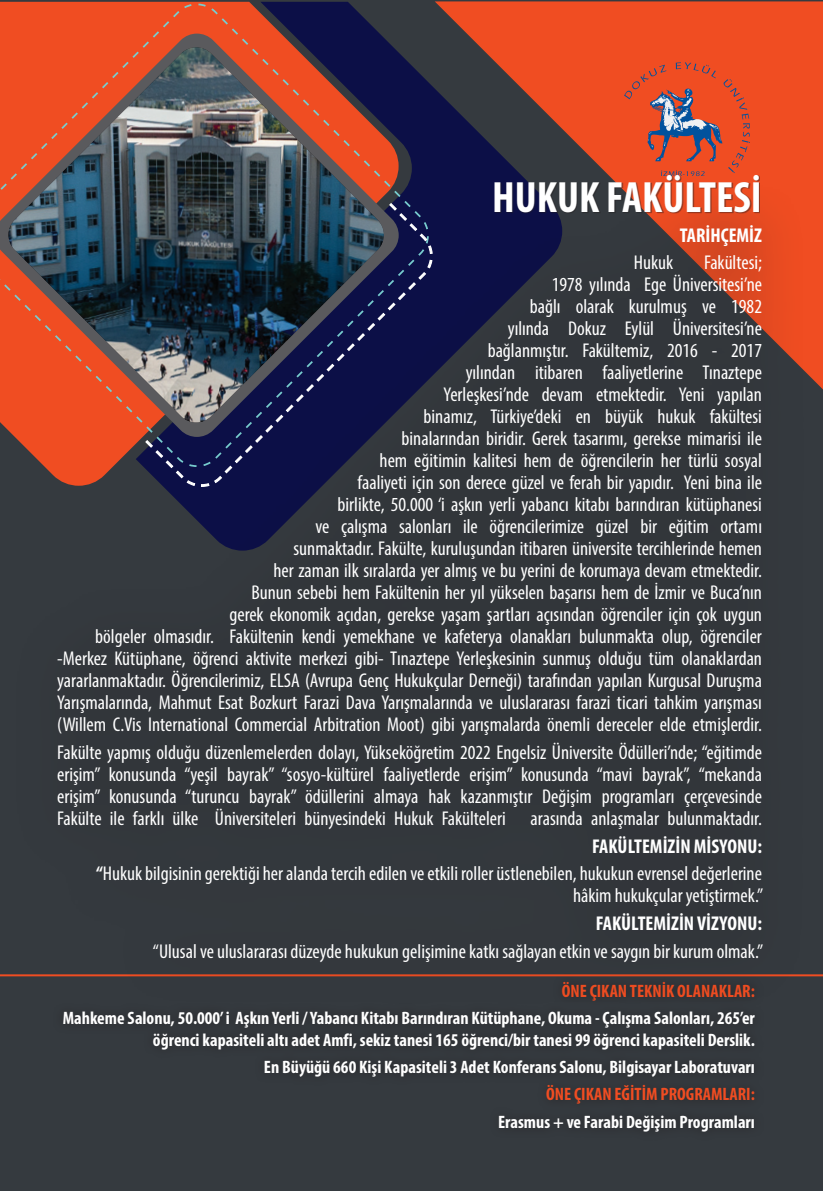
<style>
.page{position:relative;width:823px;height:1191px;background:#fff}
.page>*{position:absolute;margin:0;border:0;box-sizing:border-box;transform-origin:0 0}
.t1{font:700 condensed 44px "Myriad Pro";color:#fff}
.t2{font:condensed 20px/22px "Myriad Pro";color:#fff;text-align:right}
.t3{font:700 condensed 20px "Myriad Pro";color:#fff}
.t4{font:700 condensed 18px/21.6px "Myriad Pro";color:#fff;text-align:right}
.t5{font:700 condensed 18px "Myriad Pro";color:#f04d22}
.s1{font-weight:700}
</style>
<div class="page">
<div style="left:0;top:0;width:822px;height:1191px;background:#353a3f"></div>
<svg style="left:0;top:4px;width:428px;height:174px"></svg>
<svg style="left:0;top:34px;width:398px;height:398px;fill:#f04d22"></svg>
<svg style="left:434px;top:1px;width:388px;height:388px;fill:#f04d22"></svg>
<img style="left:8px;top:47px;width:375px;height:375px">
<svg style="left:623px;top:62px;width:126px;height:113px"></svg>
<hr style="left:0;top:974px;width:822px;height:2px;background:#f04d22">
<div style="left:10px;top:178px;width:798px;height:830px;background:#231f20;opacity:.75"></div>
<div style="left:494px;top:175px;width:265px;height:39px;background:#231f20;opacity:.44"></div>
<h1 class="t1" style="left:492px;top:170px;width:271px">HUKUK FAKÜLTESİ</h1>
<p class="t3" style="left:679px;top:222px;width:84px">TARİHÇEMİZ</p>
<p class="t2" style="left:57px;top:251px;width:706px">Fakültesi;<br>1978 yılında Ege Üniversitesi’ne<br>bağlı olarak kurulmuş ve 1982<br>yılında Dokuz Eylül Üniversitesi’ne<br>bağlanmıştır. Fakültemiz, 2016 - 2017<br>yılından itibaren faaliyetlerine Tınaztepe<br>Yerleşkesi’nde devam etmektedir. Yeni yapılan<br>binamız, Türkiye’deki en büyük hukuk fakültesi<br>binalarından biridir. Gerek tasarımı, gerekse mimarisi ile<br>hem eğitimin kalitesi hem de öğrencilerin her türlü sosyal<br>faaliyeti için son derece güzel ve ferah bir yapıdır. Yeni bina ile<br>birlikte, 50.000 ‘i aşkın yerli yabancı kitabı barındıran kütüphanesi<br>ve çalışma salonları ile öğrencilerimize güzel bir eğitim ortamı<br>sunmaktadır. Fakülte, kuruluşundan itibaren üniversite tercihlerinde hemen<br>her zaman ilk sıralarda yer almış ve bu yerini de korumaya devam etmektedir.<br>Bunun sebebi hem Fakültenin her yıl yükselen başarısı hem de İzmir ve Buca’nın<br>gerek ekonomik açıdan, gerekse yaşam şartları açısından öğrenciler için çok uygun<br>bölgeler olmasıdır. Fakültenin kendi yemekhane ve kafeterya olanakları bulunmakta olup, öğrenciler -Merkez Kütüphane, öğrenci aktivite merkezi gibi- Tınaztepe Yerleşkesinin sunmuş olduğu tüm olanaklardan yararlanmaktadır. Öğrencilerimiz, ELSA (Avrupa Genç Hukukçular Derneği) tarafından yapılan Kurgusal Duruşma Yarışmalarında, Mahmut Esat Bozkurt Farazi Dava Yarışmalarında ve uluslararası farazi ticari tahkim yarışması (Willem C.Vis International Commercial Arbitration Moot) gibi yarışmalarda önemli dereceler elde etmişlerdir.</p>
<p class="t2" style="left:57px;top:741px;width:706px;text-align:justify">Fakülte yapmış olduğu düzenlemelerden dolayı, Yükseköğretim 2022 Engelsiz Üniversite Ödülleri’nde; “eğitimde erişim” konusunda “yeşil bayrak” “sosyo-kültürel faaliyetlerde erişim” konusunda “mavi bayrak”, “mekanda erişim” konusunda “turuncu bayrak” ödüllerini almaya hak kazanmıştır Değişim programları çerçevesinde Fakülte ile farklı ülke Üniversiteleri bünyesindeki Hukuk Fakülteleri arasında anlaşmalar bulunmaktadır.</p>
<p class="t2" style="left:96px;top:832px;width:667px;line-height:27.6px"><span class="s1">FAKÜLTEMİZİN MİSYONU:<br>“</span>Hukuk bilgisinin gerektiği her alanda tercih edilen ve etkili roller üstlenebilen, hukukun evrensel değerlerine</p>
<p class="t2" style="left:573px;top:884px;width:192px">hâkim hukukçular yetiştirmek.”</p>
<p class="t3" style="left:595px;top:911px;width:168px">FAKÜLTEMİZİN VİZYONU:</p>
<p class="t2" style="left:153px;top:940px;width:611px">“Ulusal ve uluslararası düzeyde hukukun gelişimine katkı sağlayan etkin ve saygın bir kurum olmak.”</p>
<p class="t2" style="left:633px;top:251px;width:41px">Hukuk</p>
<p class="t5" style="left:561px;top:979px;width:194px">ÖNE ÇIKAN TEKNİK OLANAKLAR:</p>
<p class="t4" style="left:63px;top:1007px;width:693px">Mahkeme Salonu, 50.000’ i Aşkın Yerli / Yabancı Kitabı Barındıran Kütüphane, Okuma - Çalışma Salonları, 265’er öğrenci kapasiteli altı adet Amfi, sekiz tanesi 165 öğrenci/bir tanesi 99 öğrenci kapasiteli Derslik.</p>
<p class="t4" style="left:264px;top:1056px;width:492px">En Büyüğü 660 Kişi Kapasiteli 3 Adet Konferans Salonu, Bilgisayar Laboratuvarı</p>
<p class="t5" style="left:546px;top:1083px;width:210px">ÖNE ÇIKAN EĞİTİM PROGRAMLARI:</p>
<p class="t4" style="left:498px;top:1110px;width:258px">Erasmus + ve Farabi Değişim Programları</p>
</div>
